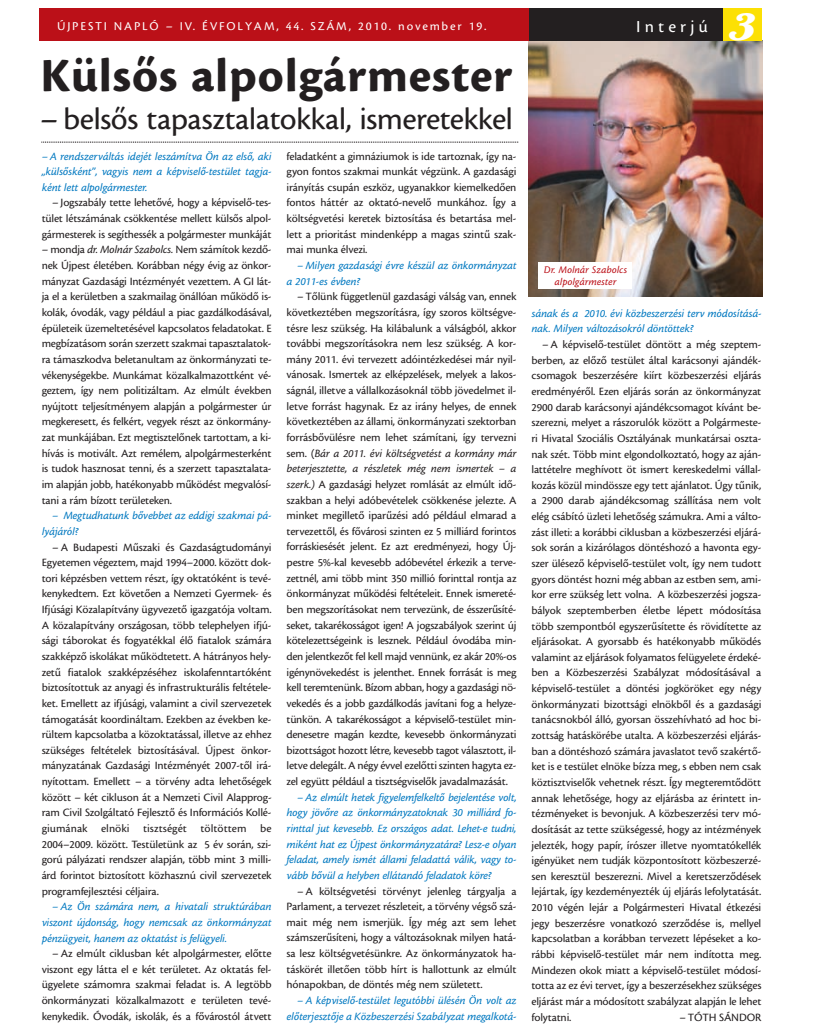
<style>
.page{position:relative;width:833px;height:1025px;background:#fff}
.page>*{position:absolute;margin:0;border:0;box-sizing:border-box;transform-origin:0 0}
.t1{font:700 49.38px "Cronos M";color:#231f20}
.t2{font:40px "Eclat ICG";color:#fff}
.t3{font:32.12px "Cronos M";letter-spacing:-.02em;color:#231f20}
.t4{font:17.5px "Cronos M";letter-spacing:.235em;color:#fff}
.t5{font:12.5px "Cronos M";letter-spacing:.14em;color:#fff}
.t6{font:11.62px/15.6px "Cronos M";letter-spacing:-.015em;color:#231f20;text-align:justify}
.t7{font:italic 11.62px/15.6px "Cronos M";letter-spacing:-.015em;color:#0078c0;text-align:justify}
.t8{font:italic 10.62px/11.9px "Cronos M";color:#bb1018;text-align:center}
.s1{font-style:italic}
</style>
<div class="page">
<img style="left:529px;top:41px;width:233px;height:256px">
<div style="left:39px;top:9px;width:492px;height:32px;background:#bb1018"></div>
<div style="left:529px;top:9px;width:195px;height:32px;background:#231f20"></div>
<div style="left:723px;top:9px;width:39px;height:32px;background:#fce004"></div>
<svg style="left:41px;top:142px;width:477px;height:1px"></svg>
<div style="left:539px;top:262px;width:93px;height:26px;background:#fff"></div>
<p class="t5" style="left:57px;top:21px;width:431px">ÚJPESTI NAPLÓ – IV. ÉVFOLYAM, 44. SZÁM, 2010. november 19.</p>
<h3 class="t4" style="left:636px;top:19px;width:73px">Interjú</h3>
<h2 class="t2" style="left:729px;top:2px;width:29px">3</h2>
<h1 class="t1" style="left:40px;top:56px;width:474px">Külsõs alpolgármester</h1>
<h3 class="t3" style="left:40px;top:105px;width:474px">– belsõs tapasztalatokkal, ismeretekkel</h3>
<p class="t7" style="left:42px;top:148px;width:231px">– A rendszerváltás idejét leszámítva Ön az elsõ, aki „külsõsként”, vagyis nem a képviselõ-testület tagja&shy;ként lett alpolgármester.</p>
<p class="t6" style="left:42px;top:195px;width:231px;text-indent:11px">– Jogszabály tette lehetõvé, hogy a képviselõ-tes&shy;tület létszámának csökkentése mellett külsõs alpol&shy;gármesterek is segíthessék a polgármester munkáját</p>
<p class="t6" style="left:42px;top:242px;width:231px">– mondja <span class="s1">dr. Molnár Szabolcs.</span> Nem számítok kezdõ&shy;nek Újpest életében. Korábban négy évig az önkor&shy;mányzat Gazdasági Intézményét vezettem. A GI lát&shy;ja el a kerületben a szakmailag önállóan mûködõ is&shy;kolák, óvodák, vagy például a piac gazdálkodásával, épületeik üzemeltetésével kapcsolatos feladatokat. E megbízatásom során szerzett szakmai tapasztalatok&shy;ra támaszkodva beletanultam az önkormányzati te&shy;vékenységekbe. Munkámat közalkalmazottként vé&shy;geztem, így nem politizáltam. Az elmúlt években nyújtott teljesítményem alapján a polgármester úr megkeresett, és felkért, vegyek részt az önkormány&shy;zat munkájában. Ezt megtisztelõnek tartottam, a ki&shy;hívás is motivált. Azt remélem, alpolgármesterként is tudok hasznosat tenni, és a szerzett tapasztalata&shy;im alapján jobb, hatékonyabb mûködést megvalósí&shy;tani a rám bízott területeken.</p>
<p class="t7" style="left:42px;top:508px;width:231px;text-indent:11px">– Megtudhatunk bõvebbet az eddigi szakmai pá&shy;lyájáról?</p>
<p class="t6" style="left:42px;top:539px;width:231px;text-indent:11px">– A Budapesti Mûszaki és Gazdaságtudományi Egyetemen végeztem, majd 1994–2000. között dok&shy;tori képzésben vettem részt, így oktatóként is tevé&shy;kenykedtem. Ezt követõen a Nemzeti Gyermek- és Ifjúsági Közalapítvány ügyvezetõ igazgatója voltam.<br>A közalapítvány országosan, több telephelyen ifjú&shy;sági táborokat és fogyatékkal élõ fiatalok számára szakképzõ iskolákat mûködtetett. A hátrányos hely&shy;zetû fiatalok szakképzéséhez iskolafenntartóként biztosítottuk az anyagi és infrastrukturális feltétele&shy;ket. Emellett az ifjúsági, valamint a civil szervezetek támogatását koordináltam. Ezekben az években ke&shy;rültem kapcsolatba a közoktatással, illetve az ehhez szükséges feltételek biztosításával. Újpest önkor&shy;mányzatának Gazdasági Intézményét 2007-tõl irá&shy;nyítottam. Emellett – a törvény adta lehetõségek között – két cikluson át a Nemzeti Civil Alapprog&shy;ram Civil Szolgáltató Fejlesztõ és Információs Kollé&shy;giumának elnöki tisztségét töltöttem be 2004–2009. között. Testületünk az 5 év során, szi&shy;gorú pályázati rendszer alapján, több mint 3 milli&shy;árd forintot biztosított közhasznú civil szervezetek programfejlesztési céljaira.</p>
<p class="t7" style="left:42px;top:898px;width:231px;text-indent:11px">– Az Ön számára nem, a hivatali struktúrában viszont újdonság, hogy nemcsak az önkormányzat pénzügyeit, hanem az oktatást is felügyeli.</p>
<p class="t6" style="left:42px;top:945px;width:231px;text-indent:11px">– Az elmúlt ciklusban két alpolgármester, elõtte viszont egy látta el e két területet. Az oktatás fel&shy;ügyelete számomra szakmai feladat is. A legtöbb önkormányzati közalkalmazott e területen tevé&shy;kenykedik. Óvodák, iskolák, és a fõvárostól átvett</p>
<p class="t6" style="left:286px;top:148px;width:231px">feladatként a gimnáziumok is ide tartoznak, így na&shy;gyon fontos szakmai munkát végzünk. A gazdasági irányítás csupán eszköz, ugyanakkor kiemelkedõen fontos háttér az oktató-nevelõ munkához. Így a költségvetési keretek biztosítása és betartása mel&shy;lett a prioritást mindenképp a magas szintû szak&shy;mai munka élvezi.</p>
<p class="t7" style="left:286px;top:258px;width:231px;text-indent:11px">– Milyen gazdasági évre készül az önkormányzat a 2011-es évben?</p>
<p class="t6" style="left:286px;top:289px;width:231px;text-indent:11px">– Tõlünk függetlenül gazdasági válság van, ennek következtében megszorításra, így szoros költségve&shy;tésre lesz szükség. Ha kilábalunk a válságból, akkor további megszorításokra nem lesz szükség. A kor&shy;mány 2011. évi tervezett adóintézkedései már nyil&shy;vánosak. Ismertek az elképzelések, melyek a lakos&shy;ságnál, illetve a vállalkozásoknál több jövedelmet il&shy;letve forrást hagynak. Ez az irány helyes, de ennek következtében az állami, önkormányzati szektorban forrásbõvülésre nem lehet számítani, így tervezni sem. (<span class="s1">Bár a 2011. évi költségvetést a kormány már beterjesztette, a részletek még nem ismertek – a szerk.)</span> A gazdasági helyzet romlását az elmúlt idõ&shy;szakban a helyi adóbevételek csökkenése jelezte. A minket megilletõ iparûzési adó például elmarad a tervezettõl, és fõvárosi szinten ez 5 milliárd forintos forráskiesését jelent. Ez azt eredményezi, hogy Új&shy;pestre 5%-kal kevesebb adóbevétel érkezik a terve&shy;zettnél, ami több mint 350 millió forinttal rontja az önkormányzat mûködési feltételeit. Ennek ismereté&shy;ben megszorításokat nem tervezünk, de ésszerûsíté&shy;seket, takarékosságot igen! A jogszabályok szerint új kötelezettségeink is lesznek. Például óvodába min&shy;den jelentkezõt fel kell majd vennünk, ez akár 20%-os igénynövekedést is jelenthet. Ennek forrását is meg kell teremtenünk. Bízom abban, hogy a gazdasági nö&shy;vekedés és a jobb gazdálkodás javítani fog a helyze&shy;tünkön. A takarékosságot a képviselõ-testület min&shy;denesetre magán kezdte, kevesebb önkormányzati bizottságot hozott létre, kevesebb tagot választott, il&shy;letve delegált. A négy évvel ezelõtti szinten hagyta ez&shy;zel együtt például a tisztségviselõk javadalmazását.</p>
<p class="t7" style="left:286px;top:789px;width:231px;text-indent:11px">– Az elmúlt hetek figyelemfelkeltõ bejelentése volt, hogy jövõre az önkormányzatoknak 30 milliárd fo&shy;rinttal jut kevesebb. Ez országos adat. Lehet-e tudni, miként hat ez Újpest önkormányzatára? Lesz-e olyan feladat, amely ismét állami feladattá válik, vagy to&shy;vább bõvül a helyben ellátandó feladatok köre?</p>
<p class="t6" style="left:286px;top:883px;width:231px;text-indent:11px">– A költségvetési törvényt jelenleg tárgyalja a Parlament, a tervezet részleteit, a törvény végsõ szá&shy;mait még nem ismerjük. Így még azt sem lehet számszerûsíteni, hogy a változásoknak milyen hatá&shy;sa lesz költségvetésünkre. Az önkormányzatok ha&shy;táskörét illetõen több hírt is hallottunk az elmúlt hónapokban, de döntés még nem született.</p>
<p class="t7" style="left:286px;top:992px;width:231px;text-align:right">– A képviselõ-testület legutóbbi ülésén Ön volt az elõterjesztõje a Közbeszerzési Szabályzat megalkotá-</p>
<p class="t8" style="left:544px;top:264px;width:85px">Dr. Molnár Szabolcs alpolgármester</p>
<p class="t7" style="left:531px;top:306px;width:231px">sának és a 2010. évi közbeszerzési terv módosításá&shy;nak. Milyen változásokról döntöttek?</p>
<p class="t6" style="left:531px;top:337px;width:231px;text-indent:11px">– A képviselõ-testület döntött a még szeptem&shy;berben, az elõzõ testület által karácsonyi ajándék&shy;csomagok beszerzésére kiírt közbeszerzési eljárás eredményérõl. Ezen eljárás során az önkormányzat 2900 darab karácsonyi ajándékcsomagot kívánt be&shy;szerezni, melyet a rászorulók között a Polgármeste&shy;ri Hivatal Szociális Osztályának munkatársai oszta&shy;nak szét. Több mint elgondolkoztató, hogy az aján&shy;lattételre meghívott öt ismert kereskedelmi vállal&shy;kozás közül mindössze egy tett ajánlatot. Úgy tûnik, a 2900 darab ajándékcsomag szállítása nem volt elég csábító üzleti lehetõség számukra. Ami a válto&shy;zást illeti: a korábbi ciklusban a közbeszerzési eljárá&shy;sok során a kizárólagos döntéshozó a havonta egy&shy;szer ülésezõ képviselõ-testület volt, így nem tudott gyors döntést hozni még abban az estben sem, ami&shy;kor erre szükség lett volna. A közbeszerzési jogsza&shy;bályok szeptemberben életbe lépett módosítása több szempontból egyszerûsítette és rövidítette az eljárásokat. A gyorsabb és hatékonyabb mûködés valamint az eljárások folyamatos felügyelete érdeké&shy;ben a Közbeszerzési Szabályzat módosításával a képviselõ-testület a döntési jogköröket egy négy önkormányzati bizottsági elnökbõl és a gazdasági tanácsnokból álló, gyorsan összehívható ad hoc bi&shy;zottság hatáskörébe utalta. A közbeszerzési eljárás&shy;ban a döntéshozó számára javaslatot tevõ szakértõ&shy;ket is e testület elnöke bízza meg, s ebben nem csak köztisztviselõk vehetnek részt. Így megteremtõdött annak lehetõsége, hogy az eljárásba az érintett in&shy;tézményeket is bevonjuk. A közbeszerzési terv mó&shy;dosítását az tette szükségessé, hogy az intézmények jelezték, hogy papír, írószer illetve nyomtatókellék igényüket nem tudják központosított közbeszerzé&shy;sen keresztül beszerezni. Mivel a keretszerzõdések lejártak, így kezdeményezték új eljárás lefolytatását.<br>2010 végén lejár a Polgármesteri Hivatal étkezési jegy beszerzésre vonatkozó szerzõdése is, mellyel kapcsolatban a korábban tervezett lépéseket a ko&shy;rábbi képviselõ-testület már nem indította meg.<br>Mindezen okok miatt a képviselõ-testület módosí&shy;totta az ez évi tervet, így a beszerzésekhez szükséges eljárást már a módosított szabályzat alapján le lehet folytatni.</p>
<p class="t6" style="left:679px;top:1009px;width:83px">– TÓTH SÁNDOR</p>
</div>
